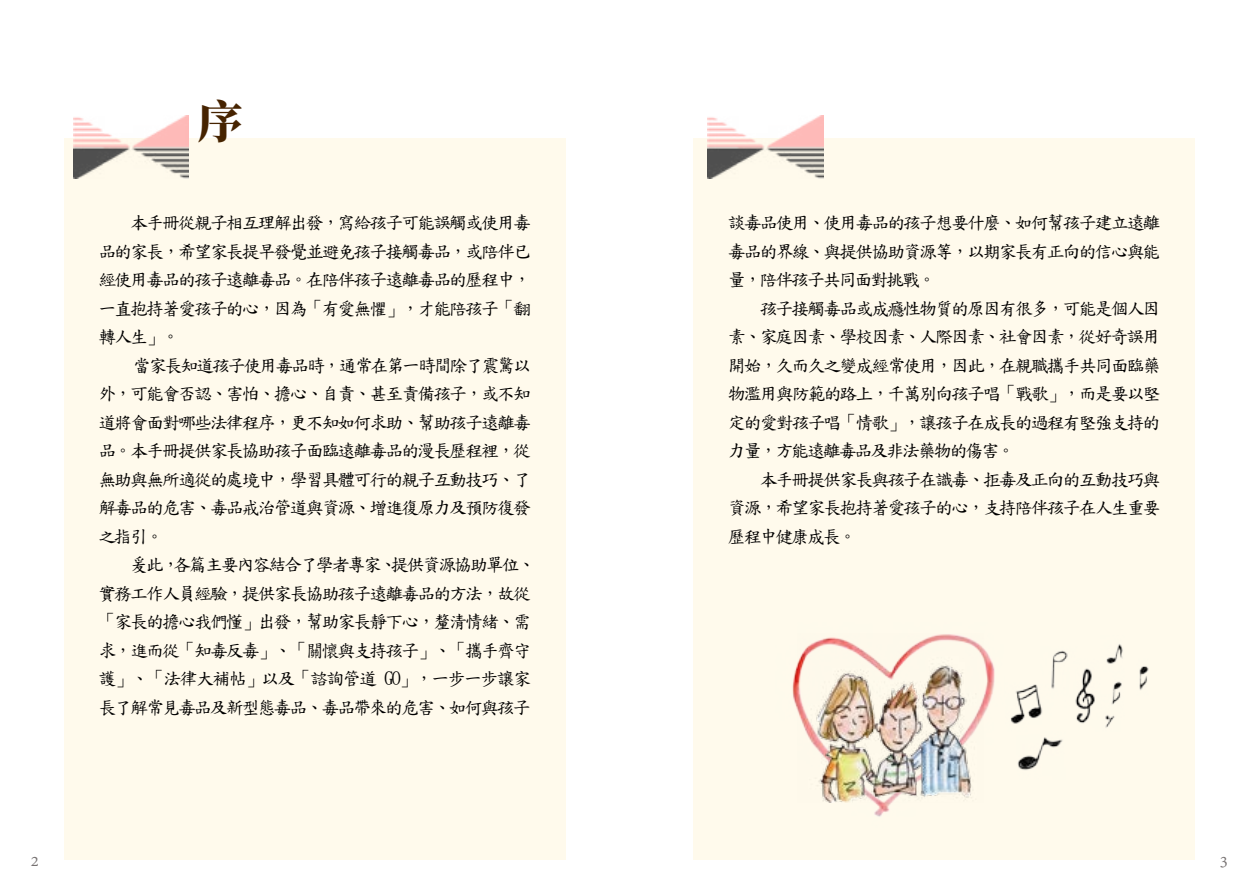
<style>
.page{position:relative;width:1259px;height:893px;background:#fff}
.page>*{position:absolute;margin:0;border:0;box-sizing:border-box;transform-origin:0 0}
.t1{font:800 45px "Source Han Serif TC";color:#462300}
.t2{font:18px/28.5px "DF Kai Shu SB Estd BF";letter-spacing:-.115em;color:#000}
.t3{font:18px "Adobe Devanagari";color:#767171}
</style>
<div class="page">
<div style="left:693px;top:138px;width:502px;height:722px;background:#fffaec"></div>
<img style="left:708px;top:116px;width:115px;height:62px">
<img style="left:1010px;top:644px;width:139px;height:126px">
<img style="left:792px;top:648px;width:203px;height:169px">
<img style="left:797px;top:634px;width:186px;height:168px">
<div style="left:64px;top:138px;width:502px;height:722px;background:#fffaec"></div>
<img style="left:73px;top:116px;width:116px;height:62px">
<h1 class="t1" style="left:198px;top:96px;width:46px">序</h1>
<p class="t2" style="left:98px;top:208px;width:443px">　　本手冊從親子相互理解出發，寫給孩子可能誤觸或使用毒品的家長，希望家長提早發覺並避免孩子接觸毒品，或陪伴已經使用毒品的孩子遠離毒品。在陪伴孩子遠離毒品的歷程中，一直抱持著愛孩子的心，因為「有愛無懼」，才能陪孩子「翻轉人生」。</p>
<p class="t2" style="left:98px;top:351px;width:443px;text-indent:34px">當家長知道孩子使用毒品時，通常在第一時間除了震驚以外，可能會否認、害怕、擔心、自責、甚至責備孩子，或不知道將會面對哪些法律程序，更不知如何求助、幫助孩子遠離毒品。本手冊提供家長協助孩子面臨遠離毒品的漫長歷程裡，從無助與無所適從的處境中，學習具體可行的親子互動技巧、了解毒品的危害、毒品戒治管道與資源、增進復原力及預防復發之指引。<br>　　爰此，各篇主要內容結合了學者專家、提供資源協助單位、實務工作人員經驗，提供家長協助孩子遠離毒品的方法，故從「家長的擔心我們懂」出發，幫助家長靜下心，釐清情緒、需求，進而從「知毒反毒」、「關懷與支持孩子」、「攜手齊守護」、「法律大補帖」以及「諮詢管道 GO」，一步一步讓家長了解常見毒品及新型態毒品、毒品帶來的危害、如何與孩子</p>
<p class="t2" style="left:728px;top:208px;width:444px">談毒品使用、使用毒品的孩子想要什麼、如何幫孩子建立遠離毒品的界線、與提供協助資源等，以期家長有正向的信心與能量，陪伴孩子共同面對挑戰。<br>　　孩子接觸毒品或成癮性物質的原因有很多，可能是個人因素、家庭因素、學校因素、人際因素、社會因素，從好奇誤用開始，久而久之變成經常使用，因此，在親職攜手共同面臨藥物濫用與防範的路上，千萬別向孩子唱「戰歌」，而是要以堅定的愛對孩子唱「情歌」，讓孩子在成長的過程有堅強支持的力量，方能遠離毒品及非法藥物的傷害。<br>　　本手冊提供家長與孩子在識毒、拒毒及正向的互動技巧與資源，希望家長抱持著愛孩子的心，支持陪伴孩子在人生重要歷程中健康成長。</p>
<p class="t3" style="left:31px;top:851px;width:10px">2</p>
<p class="t3" style="left:1220px;top:851px;width:10px">3</p>
</div>
